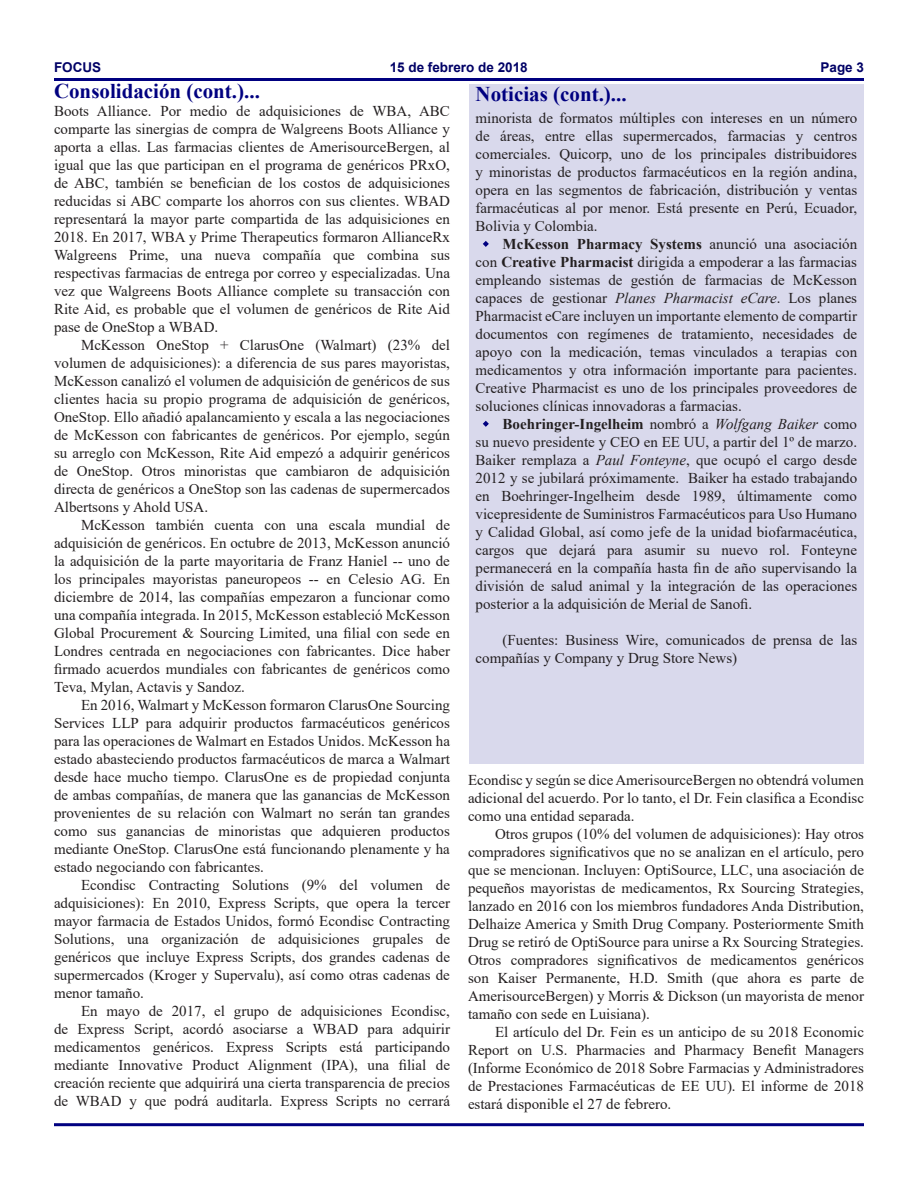
<style>
.page{position:relative;width:918px;height:1188px;background:#fff}
.page>*{position:absolute;margin:0;border:0;box-sizing:border-box;transform-origin:0 0}
.t1{font:700 21px "Times New Roman";color:#000080}
.t2{font:15px/18px "Times New Roman";color:#231f20;text-align:justify}
.t3{font:700 13.5px "Arial";color:#006}
.s1{font-weight:700}
.s2{font-style:italic}
</style>
<div class="page">
<div style="left:470px;top:84px;width:394px;height:680px;background:#d9d9ec"></div>
<hr style="left:54px;top:1123px;width:810px;height:3px;background:#000080">
<hr style="left:54px;top:78px;width:810px;height:3px;background:#000080">
<svg style="left:482px;top:241px;width:7px;height:6px"></svg>
<svg style="left:482px;top:420px;width:7px;height:7px"></svg>
<p class="t3" style="left:54px;top:57px;width:49px">FOCUS</p>
<p class="t3" style="left:390px;top:57px;width:140px">15 de febrero de 2018</p>
<p class="t3" style="left:821px;top:57px;width:45px">Page 3</p>
<p class="t1" style="left:54px;top:76px;width:207px">Consolidación (cont.)...</p>
<p class="t1" style="left:476px;top:79px;width:153px">Noticias (cont.)...</p>
<p class="t2" style="left:54px;top:102px;width:398px">Boots Alliance. Por medio de adquisiciones de WBA, ABC comparte las sinergias de compra de Walgreens Boots Alliance y aporta a ellas. Las farmacias clientes de AmerisourceBergen, al igual que las que participan en el programa de genéricos PRxO, de ABC, también se benefician de los costos de adquisiciones reducidas si ABC comparte los ahorros con sus clientes. WBAD representará la mayor parte compartida de las adquisiciones en 2018. En 2017, WBA y Prime Therapeutics formaron AllianceRx Walgreens Prime, una nueva compañía que combina sus respectivas farmacias de entrega por correo y especializadas. Una vez que Walgreens Boots Alliance complete su transacción con Rite Aid, es probable que el volumen de genéricos de Rite Aid pase de OneStop a WBAD.</p>
<p class="t2" style="left:54px;top:336px;width:398px;text-indent:27px">McKesson OneStop + ClarusOne (Walmart) (23% del volumen de adquisiciones): a diferencia de sus pares mayoristas, McKesson canalizó el volumen de adquisición de genéricos de sus clientes hacia su propio programa de adquisición de genéricos, OneStop. Ello añadió apalancamiento y escala a las negociaciones de McKesson con fabricantes de genéricos. Por ejemplo, según su arreglo con McKesson, Rite Aid empezó a adquirir genéricos de OneStop. Otros minoristas que cambiaron de adquisición directa de genéricos a OneStop son las cadenas de supermercados Albertsons y Ahold USA.</p>
<p class="t2" style="left:54px;top:516px;width:398px;text-indent:27px">McKesson también cuenta con una escala mundial de adquisición de genéricos. En octubre de 2013, McKesson anunció la adquisición de la parte mayoritaria de Franz Haniel -- uno de los principales mayoristas paneuropeos -- en Celesio AG. En diciembre de 2014, las compañías empezaron a funcionar como una compañía integrada. In 2015, McKesson estableció McKesson Global Procurement &amp; Sourcing Limited, una filial con sede en Londres centrada en negociaciones con fabricantes. Dice haber firmado acuerdos mundiales con fabricantes de genéricos como Teva, Mylan, Actavis y Sandoz.</p>
<p class="t2" style="left:54px;top:696px;width:398px;text-indent:27px">En 2016, Walmart y McKesson formaron ClarusOne Sourcing Services LLP para adquirir productos farmacéuticos genéricos para las operaciones de Walmart en Estados Unidos. McKesson ha estado abasteciendo productos farmacéuticos de marca a Walmart desde hace mucho tiempo. ClarusOne es de propiedad conjunta de ambas compañías, de manera que las ganancias de McKesson provenientes de su relación con Walmart no serán tan grandes como sus ganancias de minoristas que adquieren productos mediante OneStop. ClarusOne está funcionando plenamente y ha estado negociando con fabricantes.</p>
<p class="t2" style="left:54px;top:876px;width:398px;text-indent:27px">Econdisc Contracting Solutions (9% del volumen de adquisiciones): En 2010, Express Scripts, que opera la tercer mayor farmacia de Estados Unidos, formó Econdisc Contracting Solutions, una organización de adquisiciones grupales de genéricos que incluye Express Scripts, dos grandes cadenas de supermercados (Kroger y Supervalu), así como otras cadenas de menor tamaño.</p>
<p class="t2" style="left:54px;top:1002px;width:398px;text-indent:27px">En mayo de 2017, el grupo de adquisiciones Econdisc, de Express Script, acordó asociarse a WBAD para adquirir medicamentos genéricos. Express Scripts está participando mediante Innovative Product Alignment (IPA), una filial de creación reciente que adquirirá una cierta transparencia de precios de WBAD y que podrá auditarla. Express Scripts no cerrará</p>
<p class="t2" style="left:476px;top:108px;width:383px">minorista de formatos múltiples con intereses en un número de áreas, entre ellas supermercados, farmacias y centros comerciales. Quicorp, uno de los principales distribuidores y minoristas de productos farmacéuticos en la región andina, opera en las segmentos de fabricación, distribución y ventas farmacéuticas al por menor. Está presente en Perú, Ecuador, Bolivia y Colombia.</p>
<p class="t2" style="left:476px;top:234px;width:383px;text-indent:27px"><span class="s1">McKesson Pharmacy Systems</span> anunció una asociación con <span class="s1">Creative Pharmacist</span> dirigida a empoderar a las farmacias empleando sistemas de gestión de farmacias de McKesson capaces de gestionar <span class="s2">Planes Pharmacist eCare</span>. Los planes Pharmacist eCare incluyen un importante elemento de compartir documentos con regímenes de tratamiento, necesidades de apoyo con la medicación, temas vinculados a terapias con medicamentos y otra información importante para pacientes.<br>Creative Pharmacist es uno de los principales proveedores de soluciones clínicas innovadoras a farmacias.</p>
<p class="t2" style="left:476px;top:414px;width:383px;text-indent:27px"><span class="s1">Boehringer-Ingelheim</span> nombró a <span class="s2">Wolfgang Baiker</span> como su nuevo presidente y CEO en EE UU, a partir del 1º de marzo.<br>Baiker remplaza a <span class="s2">Paul Fonteyne</span>, que ocupó el cargo desde 2012 y se jubilará próximamente. Baiker ha estado trabajando en Boehringer-Ingelheim desde 1989, últimamente como vicepresidente de Suministros Farmacéuticos para Uso Humano y Calidad Global, así como jefe de la unidad biofarmacéutica, cargos que dejará para asumir su nuevo rol. Fonteyne permanecerá en la compañía hasta fin de año supervisando la división de salud animal y la integración de las operaciones posterior a la adquisición de Merial de Sanofi.</p>
<p class="t2" style="left:476px;top:630px;width:383px;text-indent:27px">(Fuentes: Business Wire, comunicados de prensa de las compañías y Company y Drug Store News)</p>
<p class="t2" style="left:468px;top:770px;width:398px">Econdisc y según se dice AmerisourceBergen no obtendrá volumen adicional del acuerdo. Por lo tanto, el Dr. Fein clasifica a Econdisc como una entidad separada.</p>
<p class="t2" style="left:468px;top:824px;width:398px;text-indent:27px">Otros grupos (10% del volumen de adquisiciones): Hay otros compradores significativos que no se analizan en el artículo, pero que se mencionan. Incluyen: OptiSource, LLC, una asociación de pequeños mayoristas de medicamentos, Rx Sourcing Strategies, lanzado en 2016 con los miembros fundadores Anda Distribution, Delhaize America y Smith Drug Company. Posteriormente Smith Drug se retiró de OptiSource para unirse a Rx Sourcing Strategies.<br>Otros compradores significativos de medicamentos genéricos son Kaiser Permanente, H.D. Smith (que ahora es parte de AmerisourceBergen) y Morris &amp; Dickson (un mayorista de menor tamaño con sede en Luisiana).</p>
<p class="t2" style="left:468px;top:1022px;width:398px;text-indent:27px">El artículo del Dr. Fein es un anticipo de su 2018 Economic Report on U.S. Pharmacies and Pharmacy Benefit Managers (Informe Económico de 2018 Sobre Farmacias y Administradores de Prestaciones Farmacéuticas de EE UU). El informe de 2018 estará disponible el 27 de febrero.</p>
</div>
